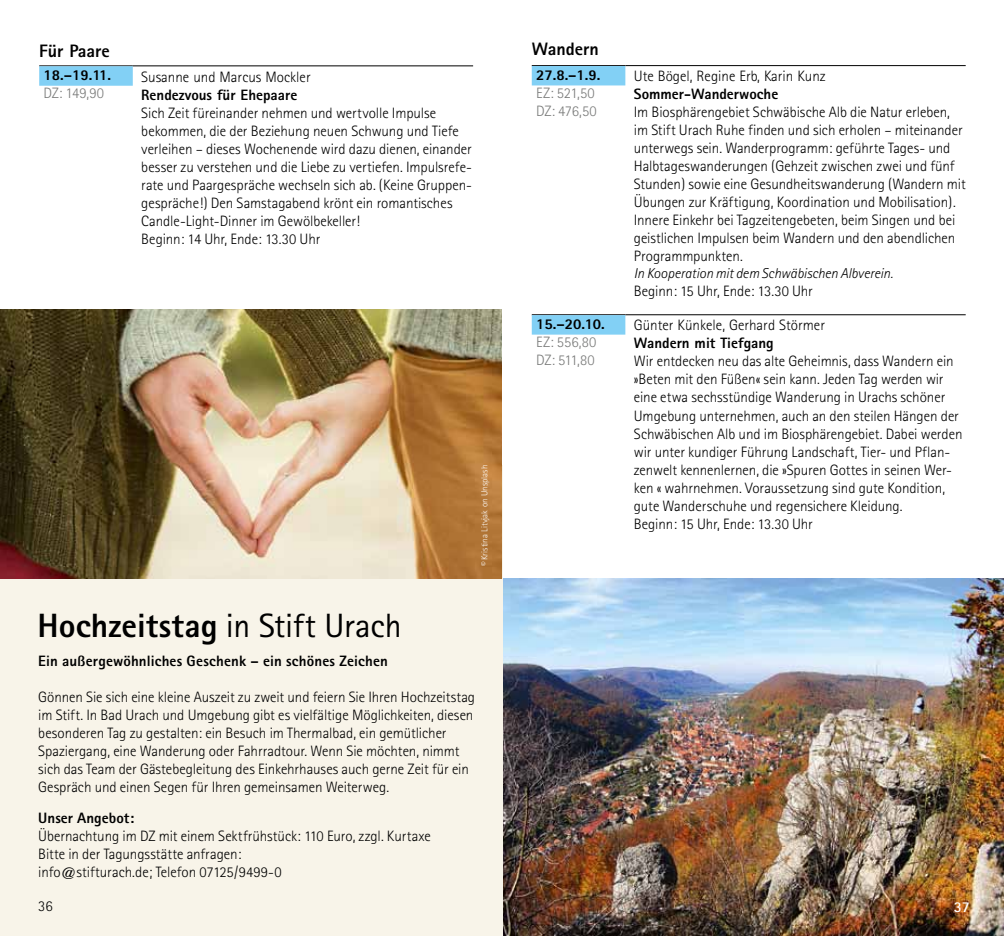
<style>
.page{position:relative;width:1004px;height:936px;background:#fff}
.page>*{position:absolute;margin:0;border:0;box-sizing:border-box;transform-origin:0 0}
.t1{font:800 33.75px "Rotis Sans Serif";color:#000}
.t2{font:800 18px "Rotis Sans Serif";color:#000}
.t3{font:300 15px/18px "Rotis Sans Serif";letter-spacing:-.005em;color:#000}
.t4{font:800 15px "Rotis Sans Serif";color:#000}
.t5{font:300 15px/18px "Rotis Sans Serif";letter-spacing:-.005em;color:#7a7b7a}
.t6{font:700 15px "Rotis Sans Serif";color:#fff}
.t7{font:italic 300 14.25px "Rotis Sans Serif";letter-spacing:-.005em;color:#000}
.t8{font:300 9px "Rotis Sans Serif";color:#fff}
.s1{font-weight:800}
.s2{font-weight:400}
</style>
<div class="page">
<img style="left:502px;top:578px;width:501px;height:357px">
<hr style="left:39px;top:65px;width:94px;height:1px;background:#000">
<hr style="left:133px;top:65px;width:340px;height:1px;background:#000">
<div style="left:39px;top:66px;width:94px;height:20px;background:#82d0f5"></div>
<hr style="left:531px;top:65px;width:94px;height:1px;background:#000">
<hr style="left:625px;top:65px;width:340px;height:1px;background:#000">
<div style="left:531px;top:66px;width:94px;height:19px;background:#82d0f5"></div>
<hr style="left:531px;top:314px;width:94px;height:1px;background:#000">
<hr style="left:625px;top:314px;width:340px;height:1px;background:#000">
<div style="left:531px;top:315px;width:94px;height:19px;background:#82d0f5"></div>
<div style="left:0;top:465px;width:502px;height:470px;background:#f8f4e9"></div>
<img style="left:0;top:309px;width:501px;height:269px">
<p class="t2" style="left:39px;top:39px;width:72px">Für Paare</p>
<p class="t4" style="left:43px;top:66px;width:69px">18.–19.11.</p>
<p class="t5" style="left:43px;top:84px;width:62px">DZ: 149,90</p>
<p class="t3" style="left:141px;top:67px;width:171px">Susanne und Marcus Mockler</p>
<p class="t4" style="left:141px;top:85px;width:157px">Rendezvous für Ehepaare</p>
<p class="t3" style="left:141px;top:103px;width:332px">Sich Zeit füreinander nehmen und wertvolle Impulse bekommen, die der Beziehung neuen Schwung und Tiefe verleihen – dieses Wochenende wird dazu dienen, einander besser zu verstehen und die Liebe zu vertiefen. Impulsrefe&shy;rate und Paargespräche wechseln sich ab. (Keine Gruppen&shy;gespräche!) Den Samstagabend krönt ein romantisches Candle-Light-Dinner im Gewölbekeller!<br>Beginn: 14 Uhr, Ende: 13.30 Uhr</p>
<p class="t8" style="left:479px;top:565px;width:102px;rotate:-90deg"><span class="s1">©</span>Kristina Litvjak on Unsplash</p>
<h1 class="t1" style="left:37px;top:604px;width:366px">Hochzeitstag <span class="s2">in Stift Urach</span></h1>
<p class="t4" style="left:38px;top:651px;width:351px">Ein außergewöhnliches Geschenk – ein schönes Zeichen</p>
<p class="t3" style="left:38px;top:688px;width:438px">Gönnen Sie sich eine kleine Auszeit zu zweit und feiern Sie Ihren Hochzeitstag im Stift. In Bad Urach und Umgebung gibt es vielfältige Möglichkeiten, diesen besonderen Tag zu gestalten: ein Besuch im Thermalbad, ein gemütlicher Spaziergang, eine Wanderung oder Fahrradtour. Wenn Sie möchten, nimmt sich das Team der Gästebegleitung des Einkehrhauses auch gerne Zeit für ein Gespräch und einen Segen für Ihren gemeinsamen Weiterweg.</p>
<p class="t4" style="left:38px;top:808px;width:97px">Unser Angebot:</p>
<p class="t3" style="left:38px;top:827px;width:394px">Übernachtung im DZ mit einem Sektfrühstück: 110 Euro, zzgl. Kurtaxe<br>Bitte in der Tagungsstätte anfragen:<br>info@stifturach.de; Telefon 07125/9499-0</p>
<p class="t3" style="left:38px;top:897px;width:16px">36</p>
<p class="t2" style="left:531px;top:37px;width:68px">Wandern</p>
<p class="t4" style="left:536px;top:66px;width:66px">27.8.–1.9.</p>
<p class="t5" style="left:536px;top:84px;width:62px">EZ: 521,50<br>DZ: 476,50</p>
<p class="t4" style="left:536px;top:315px;width:70px">15.–20.10.</p>
<p class="t5" style="left:536px;top:333px;width:62px">EZ: 556,80<br>DZ: 511,80</p>
<p class="t3" style="left:634px;top:67px;width:193px">Ute Bögel, Regine Erb, Karin Kunz</p>
<p class="t4" style="left:634px;top:85px;width:146px">Sommer-Wanderwoche</p>
<p class="t3" style="left:634px;top:103px;width:333px">Im Biosphärengebiet Schwäbische Alb die Natur erleben, im Stift Urach Ruhe finden und sich erholen – miteinander unterwegs sein. Wanderprogramm: geführte Tages- und Halbtageswanderungen (Gehzeit zwischen zwei und fünf Stunden) sowie eine Gesundheitswanderung (Wandern mit Übungen zur Kräftigung, Koordination und Mobilisation).<br>Innere Einkehr bei Tagzeitengebeten, beim Singen und bei geistlichen Impulsen beim Wandern und den abendlichen Programmpunkten.</p>
<p class="t7" style="left:634px;top:265px;width:261px">In Kooperation mit dem Schwäbischen Albverein.</p>
<p class="t3" style="left:634px;top:282px;width:181px">Beginn: 15 Uhr, Ende: 13.30 Uhr</p>
<p class="t3" style="left:634px;top:316px;width:193px">Günter Künkele, Gerhard Störmer</p>
<p class="t4" style="left:634px;top:334px;width:141px">Wandern mit Tiefgang</p>
<p class="t3" style="left:634px;top:352px;width:330px">Wir entdecken neu das alte Geheimnis, dass Wandern ein »Beten mit den Füßen« sein kann. Jeden Tag werden wir eine etwa sechsstündige Wanderung in Urachs schöner Umgebung unternehmen, auch an den steilen Hängen der Schwäbischen Alb und im Biosphärengebiet. Dabei werden wir unter kundiger Führung Landschaft, Tier- und Pflan&shy;zenwelt kennenlernen, die »Spuren Gottes in seinen Wer&shy;ken « wahrnehmen. Voraussetzung sind gute Kondition, gute Wanderschuhe und regensichere Kleidung.<br>Beginn: 15 Uhr, Ende: 13.30 Uhr</p>
<p class="t6" style="left:953px;top:897px;width:18px">37</p>
</div>
